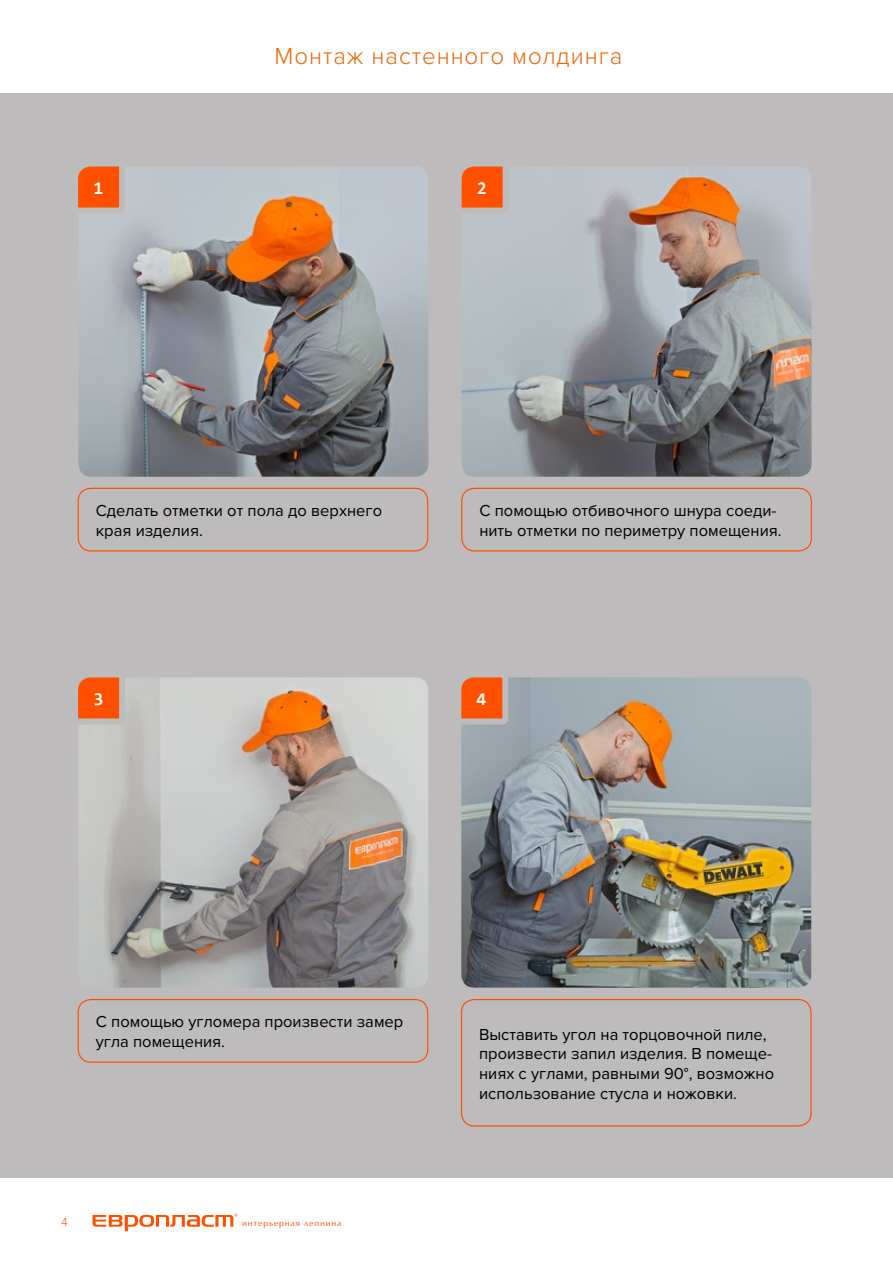
<style>
.page{position:relative;width:893px;height:1263px;background:#fff}
.page>*{position:absolute;margin:0;border:0;box-sizing:border-box;transform-origin:0 0}
.t1{font:300 24px "Proxima Nova";letter-spacing:.04em;color:#ec6608}
.t2{font:700 18px "Consolas";color:#fff}
.t3{font:16.5px/19.8px "Proxima Nova";color:#000}
.t4{font:300 12px "Proxima Nova";color:#ff5000}
.t5{font:8.1px "Optimal C";letter-spacing:.1em;color:#ff5000}
</style>
<div class="page">
<div style="left:0;top:93px;width:893px;height:1084px;background:#bdbbbb"></div>
<img style="left:79px;top:677px;width:349px;height:310px">
<img style="left:461px;top:677px;width:350px;height:310px">
<img style="left:78px;top:167px;width:350px;height:310px">
<img style="left:462px;top:167px;width:349px;height:310px">
<svg style="left:78px;top:166px;width:50px;height:51px"></svg>
<svg style="left:78px;top:677px;width:50px;height:50px"></svg>
<svg style="left:461px;top:166px;width:51px;height:51px"></svg>
<svg style="left:461px;top:677px;width:50px;height:50px"></svg>
<div style="left:78px;top:488px;width:350px;height:63px;border:1px solid #ff5000;border-radius:13px"></div>
<div style="left:78px;top:999px;width:350px;height:64px;border:1px solid #ff5000;border-radius:13px"></div>
<div style="left:461px;top:488px;width:351px;height:63px;border:1px solid #ff5000;border-radius:13px"></div>
<div style="left:461px;top:999px;width:351px;height:127px;border:1px solid #ff5000;border-radius:13px"></div>
<svg style="left:93px;top:1213px;width:144px;height:18px"></svg>
<p class="t2" style="left:93px;top:176px;width:11px">1</p>
<h1 class="t1" style="left:274px;top:42px;width:349px">Монтаж настенного молдинга</h1>
<p class="t2" style="left:477px;top:176px;width:11px">2</p>
<p class="t3" style="left:96px;top:501px;width:288px">Cделать отметки от пола до верхнего края изделия.</p>
<p class="t2" style="left:93px;top:687px;width:11px">3</p>
<p class="t3" style="left:479px;top:501px;width:304px">С помощью отбивочного шнура соеди&shy;нить отметки по периметру помещения.</p>
<p class="t2" style="left:477px;top:687px;width:11px">4</p>
<p class="t3" style="left:96px;top:1012px;width:309px">С помощью угломера произвести замер угла помещения.</p>
<p class="t4" style="left:61px;top:1215px;width:8px">4</p>
<p class="t5" style="left:242px;top:1219px;width:101px">интерьерная лепнина</p>
<p class="t3" style="left:479px;top:1024px;width:296px">Выставить угол на торцовочной пиле, произвести запил изделия. В помеще&shy;ниях с углами, равными 90°, возможно использование стусла и ножовки.</p>
</div>
